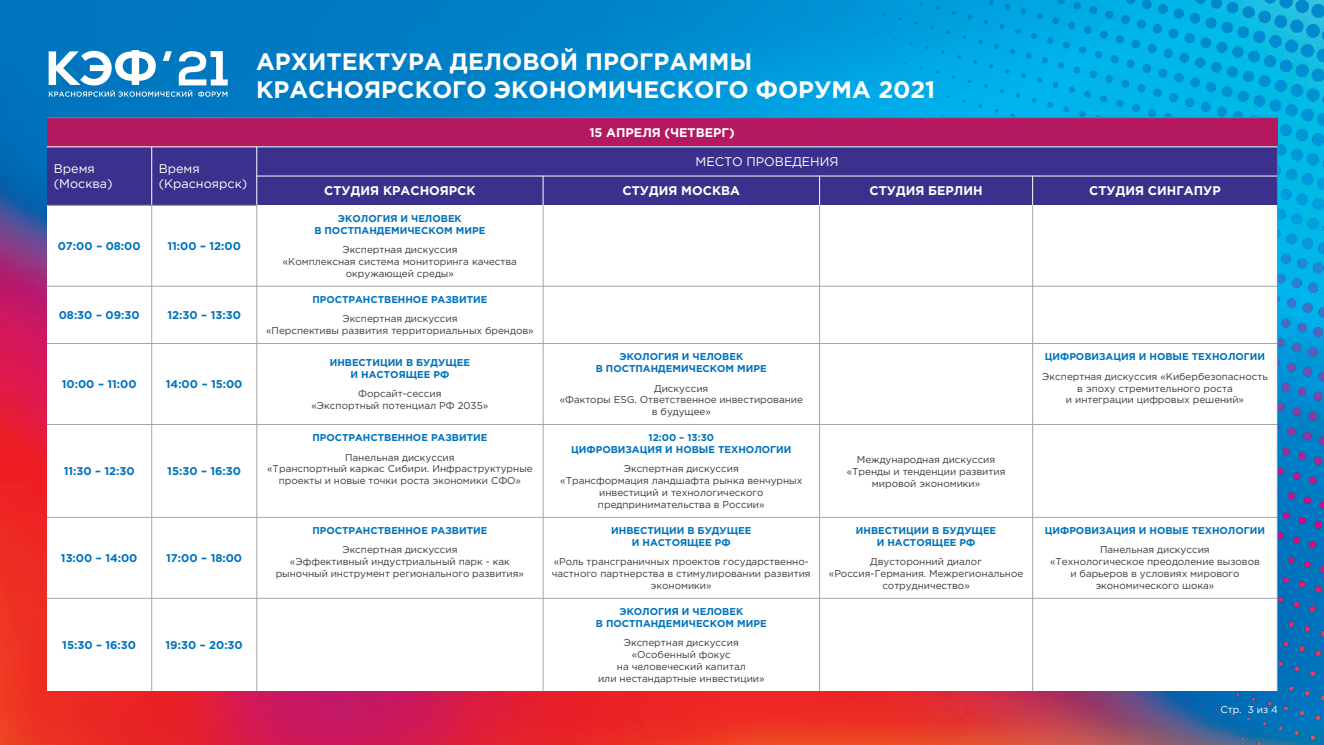
<style>
.page{position:relative;width:1324px;height:745px;background:#fff}
.page>*{position:absolute;margin:0;border:0;box-sizing:border-box;transform-origin:0 0}
.t1{font:700 23.75px/28.4px "Gotham Pro";color:#fff}
.t2{font:700 12.5px "Gotham Pro";color:#fff}
.t3{font:12.5px/15px "Gotham Pro";color:#fff}
.t4{font:700 11.25px "Gotham Pro";color:#0073bd}
.t5{font:10px "Gotham Pro";color:#fff}
.t6{font:9.88px/11.9px "Gotham Pro";color:#3b3838;text-align:center}
.t7{font:700 9.88px/11.9px "Gotham Pro";color:#0073bd;text-align:center}
</style>
<div class="page">
<img style="left:0;top:0;width:873px;height:744px">
<img style="left:873px;top:0;width:450px;height:744px">
<svg style="left:49px;top:50px;width:179px;height:47px"></svg>
<div style="left:47px;top:118px;width:1230px;height:29px;background:#b4185f"></div>
<div style="left:47px;top:147px;width:105px;height:58px;background:#3b308c"></div>
<div style="left:152px;top:147px;width:105px;height:58px;background:#3b308c"></div>
<div style="left:257px;top:147px;width:1020px;height:29px;background:#3b308c"></div>
<div style="left:257px;top:176px;width:286px;height:29px;background:#3b308c"></div>
<div style="left:543px;top:176px;width:276px;height:29px;background:#3b308c"></div>
<div style="left:819px;top:176px;width:213px;height:29px;background:#3b308c"></div>
<div style="left:1032px;top:176px;width:245px;height:29px;background:#3b308c"></div>
<div style="left:47px;top:205px;width:105px;height:81px;background:#fff"></div>
<div style="left:152px;top:205px;width:105px;height:81px;background:#fff"></div>
<div style="left:257px;top:205px;width:286px;height:81px;background:#fff"></div>
<div style="left:543px;top:205px;width:276px;height:81px;background:#fff"></div>
<div style="left:819px;top:205px;width:213px;height:81px;background:#fff"></div>
<div style="left:1032px;top:205px;width:245px;height:81px;background:#fff"></div>
<div style="left:47px;top:286px;width:105px;height:57px;background:#fff"></div>
<div style="left:152px;top:286px;width:105px;height:57px;background:#fff"></div>
<div style="left:257px;top:286px;width:286px;height:57px;background:#fff"></div>
<div style="left:543px;top:286px;width:276px;height:57px;background:#fff"></div>
<div style="left:819px;top:286px;width:213px;height:57px;background:#fff"></div>
<div style="left:1032px;top:286px;width:245px;height:57px;background:#fff"></div>
<div style="left:47px;top:343px;width:105px;height:81px;background:#fff"></div>
<div style="left:152px;top:343px;width:105px;height:81px;background:#fff"></div>
<div style="left:257px;top:343px;width:286px;height:81px;background:#fff"></div>
<div style="left:543px;top:343px;width:276px;height:81px;background:#fff"></div>
<div style="left:819px;top:343px;width:213px;height:81px;background:#fff"></div>
<div style="left:1032px;top:343px;width:245px;height:81px;background:#fff"></div>
<div style="left:47px;top:424px;width:105px;height:93px;background:#fff"></div>
<div style="left:152px;top:424px;width:105px;height:93px;background:#fff"></div>
<div style="left:257px;top:424px;width:286px;height:93px;background:#fff"></div>
<div style="left:543px;top:424px;width:276px;height:93px;background:#fff"></div>
<div style="left:819px;top:424px;width:213px;height:93px;background:#fff"></div>
<div style="left:1032px;top:424px;width:245px;height:93px;background:#fff"></div>
<div style="left:47px;top:517px;width:105px;height:81px;background:#fff"></div>
<div style="left:152px;top:517px;width:105px;height:81px;background:#fff"></div>
<div style="left:257px;top:517px;width:286px;height:81px;background:#fff"></div>
<div style="left:543px;top:517px;width:276px;height:81px;background:#fff"></div>
<div style="left:819px;top:517px;width:213px;height:81px;background:#fff"></div>
<div style="left:1032px;top:517px;width:245px;height:81px;background:#fff"></div>
<div style="left:47px;top:598px;width:105px;height:93px;background:#fff"></div>
<div style="left:152px;top:598px;width:105px;height:93px;background:#fff"></div>
<div style="left:257px;top:598px;width:286px;height:93px;background:#fff"></div>
<div style="left:543px;top:598px;width:276px;height:93px;background:#fff"></div>
<div style="left:819px;top:598px;width:213px;height:93px;background:#fff"></div>
<div style="left:1032px;top:598px;width:245px;height:93px;background:#fff"></div>
<hr style="left:151px;top:146px;width:1px;height:59px;background:#fff">
<hr style="left:151px;top:205px;width:1px;height:486px;background:#a6a6a6">
<hr style="left:256px;top:146px;width:1px;height:59px;background:#fff">
<hr style="left:256px;top:205px;width:1px;height:486px;background:#a6a6a6">
<svg style="left:543px;top:177px;width:1px;height:28px"></svg>
<hr style="left:543px;top:205px;width:1px;height:486px;background:#a6a6a6">
<svg style="left:819px;top:177px;width:1px;height:28px"></svg>
<hr style="left:819px;top:205px;width:1px;height:486px;background:#a6a6a6">
<svg style="left:1032px;top:177px;width:1px;height:28px"></svg>
<hr style="left:1032px;top:205px;width:1px;height:486px;background:#a6a6a6">
<hr style="left:47px;top:146px;width:1230px;height:1px;background:#fff">
<hr style="left:256px;top:176px;width:1021px;height:1px;background:#fff">
<hr style="left:47px;top:205px;width:210px;height:1px;background:#7f7f7f">
<hr style="left:47px;top:286px;width:1230px;height:1px;background:#a6a6a6">
<hr style="left:47px;top:343px;width:1230px;height:1px;background:#a6a6a6">
<hr style="left:47px;top:424px;width:1230px;height:1px;background:#a6a6a6">
<hr style="left:47px;top:517px;width:1230px;height:1px;background:#a6a6a6">
<hr style="left:47px;top:598px;width:1230px;height:1px;background:#a6a6a6">
<hr style="left:1276px;top:146px;width:1px;height:545px;background:#7f7f7f">
<hr style="left:47px;top:117px;width:1230px;height:1px;background:#7f7f7f">
<h1 class="t1" style="left:256px;top:46px;width:680px">АРХИТЕКТУРА ДЕЛОВОЙ ПРОГРАММЫ<br>КРАСНОЯРСКОГО ЭКОНОМИЧЕСКОГО ФОРУМА 2021</h1>
<p class="t3" style="left:54px;top:161px;width:60px">Время (Москва)</p>
<p class="t3" style="left:159px;top:161px;width:90px">Время (Красноярск)</p>
<p class="t4" style="left:58px;top:239px;width:84px">07:00 – 08:00</p>
<p class="t4" style="left:167px;top:239px;width:75px">11:00 – 12:00</p>
<p class="t4" style="left:59px;top:308px;width:82px">08:30 – 09:30</p>
<p class="t4" style="left:167px;top:308px;width:75px">12:30 – 13:30</p>
<p class="t4" style="left:62px;top:378px;width:76px">10:00 – 11:00</p>
<p class="t4" style="left:166px;top:378px;width:78px">14:00 – 15:00</p>
<p class="t4" style="left:64px;top:464px;width:72px">11:30 – 12:30</p>
<p class="t4" style="left:167px;top:464px;width:75px">15:30 – 16:30</p>
<p class="t4" style="left:61px;top:551px;width:78px">13:00 – 14:00</p>
<p class="t4" style="left:166px;top:551px;width:77px">17:00 – 18:00</p>
<p class="t4" style="left:62px;top:638px;width:75px">15:30 – 16:30</p>
<p class="t4" style="left:166px;top:638px;width:79px">19:30 – 20:30</p>
<p class="t2" style="left:589px;top:125px;width:147px">15 АПРЕЛЯ (ЧЕТВЕРГ)</p>
<p class="t3" style="left:695px;top:154px;width:144px">МЕСТО ПРОВЕДЕНИЯ</p>
<p class="t2" style="left:324px;top:184px;width:153px">СТУДИЯ КРАСНОЯРСК</p>
<p class="t2" style="left:622px;top:184px;width:119px">СТУДИЯ МОСКВА</p>
<p class="t2" style="left:869px;top:184px;width:115px">СТУДИЯ БЕРЛИН</p>
<p class="t2" style="left:1089px;top:184px;width:133px">СТУДИЯ СИНГАПУР</p>
<p class="t7" style="left:314px;top:212px;width:172px">ЭКОЛОГИЯ И ЧЕЛОВЕК<br>В ПОСТПАНДЕМИЧЕСКОМ МИРЕ</p>
<p class="t6" style="left:283px;top:244px;width:236px">Экспертная дискуссия<br>«Комплексная система мониторинга качества окружающей среды»</p>
<p class="t7" style="left:312px;top:293px;width:176px">ПРОСТРАНСТВЕННОЕ РАЗВИТИЕ</p>
<p class="t6" style="left:266px;top:313px;width:269px">Экспертная дискуссия<br>«Перспективы развития территориальных брендов»</p>
<p class="t7" style="left:330px;top:356px;width:142px">ИНВЕСТИЦИИ В БУДУЩЕЕ<br>И НАСТОЯЩЕЕ РФ</p>
<p class="t6" style="left:311px;top:388px;width:178px">Форсайт-сессия<br>«Экспортный потенциал РФ 2035»</p>
<p class="t7" style="left:312px;top:431px;width:176px">ПРОСТРАНСТВЕННОЕ РАЗВИТИЕ</p>
<p class="t6" style="left:267px;top:451px;width:267px">Панельная дискуссия<br>«Транспортный каркас Сибири. Инфраструктурные проекты и новые точки роста экономики СФО»</p>
<p class="t7" style="left:312px;top:524px;width:176px">ПРОСТРАНСТВЕННОЕ РАЗВИТИЕ</p>
<p class="t6" style="left:276px;top:544px;width:250px">Экспертная дискуссия<br>«Эффективный индустриальный парк - как рыночный инструмент регионального развития»</p>
<p class="t7" style="left:596px;top:350px;width:172px">ЭКОЛОГИЯ И ЧЕЛОВЕК<br>В ПОСТПАНДЕМИЧЕСКОМ МИРЕ</p>
<p class="t6" style="left:559px;top:382px;width:245px">Дискуссия<br>«Факторы ESG. Ответственное инвестирование в будущее»</p>
<p class="t7" style="left:571px;top:431px;width:222px">12:00 – 13:30<br>ЦИФРОВИЗАЦИЯ И НОВЫЕ ТЕХНОЛОГИИ</p>
<p class="t6" style="left:560px;top:463px;width:244px">Экспертная дискуссия<br>«Трансформация ландшафта рынка венчурных инвестиций и технологического предпринимательства в России»</p>
<p class="t6" style="left:846px;top:453px;width:160px">Международная дискуссия «Тренды и тенденции развития мировой экономики»</p>
<p class="t7" style="left:611px;top:524px;width:142px">ИНВЕСТИЦИИ В БУДУЩЕЕ<br>И НАСТОЯЩЕЕ РФ</p>
<p class="t6" style="left:552px;top:555px;width:260px">«Роль трансграничных проектов государственно&shy;частного партнерства в стимулировании развития экономики»</p>
<p class="t7" style="left:596px;top:605px;width:172px">ЭКОЛОГИЯ И ЧЕЛОВЕК<br>В ПОСТПАНДЕМИЧЕСКОМ МИРЕ</p>
<p class="t6" style="left:598px;top:636px;width:168px">Экспертная дискуссия «Особенный фокус<br>на человеческий капитал<br>или нестандартные инвестиции»</p>
<p class="t7" style="left:855px;top:524px;width:142px">ИНВЕСТИЦИИ В БУДУЩЕЕ<br>И НАСТОЯЩЕЕ РФ</p>
<p class="t6" style="left:828px;top:555px;width:196px">Двусторонний диалог «Россия-Германия. Межрегиональное сотрудничество»</p>
<p class="t7" style="left:1044px;top:350px;width:222px">ЦИФРОВИЗАЦИЯ И НОВЫЕ ТЕХНОЛОГИИ</p>
<p class="t6" style="left:1042px;top:370px;width:227px">Экспертная дискуссия «Кибербезопасность в эпоху стремительного роста<br>и интеграции цифровых решений»</p>
<p class="t7" style="left:1044px;top:524px;width:222px">ЦИФРОВИЗАЦИЯ И НОВЫЕ ТЕХНОЛОГИИ</p>
<p class="t6" style="left:1050px;top:544px;width:211px">Панельная дискуссия<br>«Технологическое преодоление вызовов и барьеров в условиях мирового экономического шока»</p>
<p class="t5" style="left:1220px;top:703px;width:59px">Стр. 3 из 4</p>
</div>
